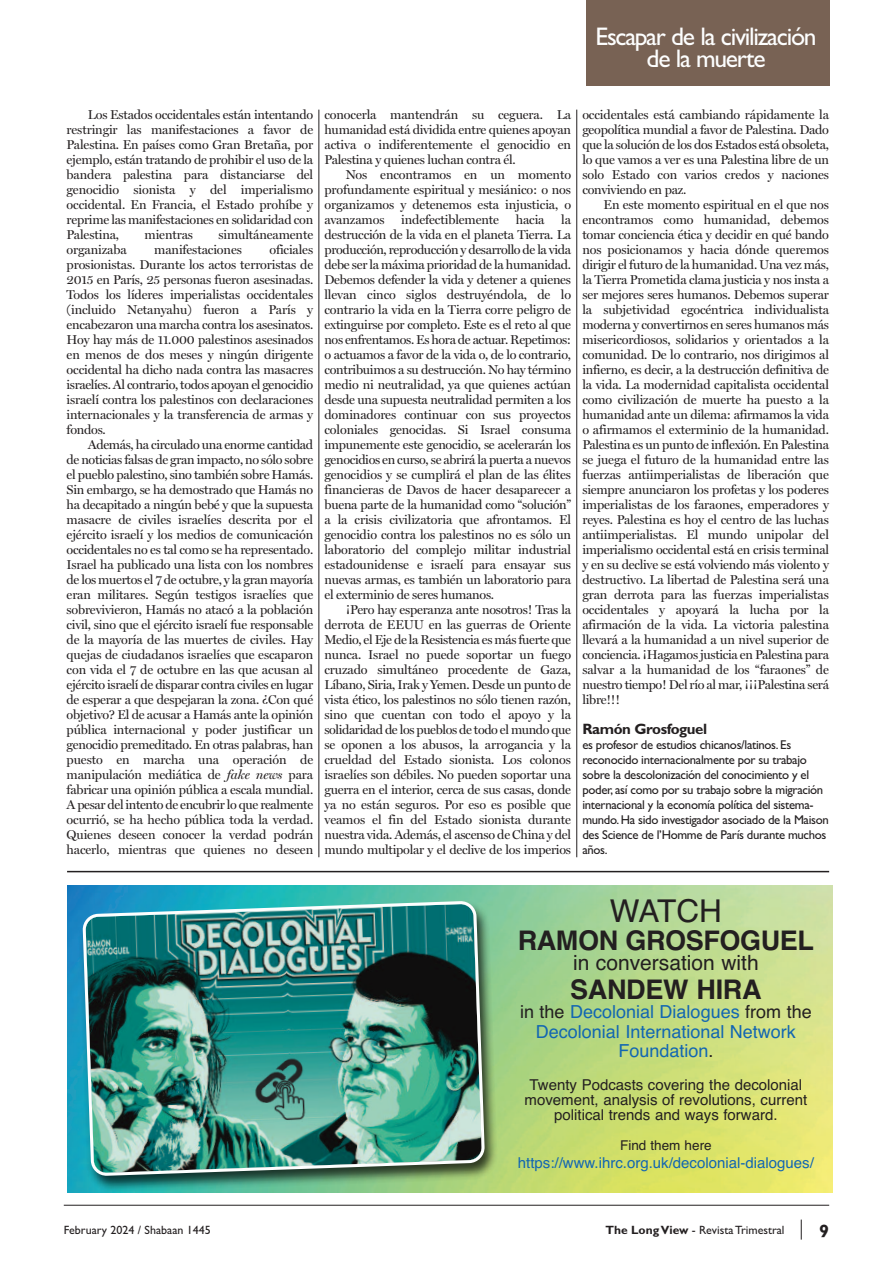
<style>
.page{position:relative;width:893px;height:1263px;background:#fff}
.page>*{position:absolute;margin:0;border:0;box-sizing:border-box;transform-origin:0 0}
.t1{font:31.5px "Helvetica";letter-spacing:-.02em;color:#231f20}
.t2{font:700 27px "Helvetica";letter-spacing:-.015em;color:#231f20}
.t3{font:25.5px/22.5px "Gill Sans";letter-spacing:-.05em;color:#fdfefe;text-align:center}
.t4{font:21px "Helvetica";color:#231f20}
.t5{font:18px/19.5px "Helvetica";color:#1266b2;text-align:center}
.t6{font:700 18px "Gill Sans";color:#231f20}
.t7{font:15px/15px "Helvetica";color:#231f20;text-align:center}
.t8{font:15px "Helvetica";color:#1266b2}
.t9{font:700 15px "Gill Sans";letter-spacing:-.025em;color:#231f20}
.t10{font:13.5px "Helvetica";color:#231f20}
.t11{font:12.9px/15px "Miller Display";letter-spacing:-.01em;color:#231f20;text-align:justify}
.t12{font:12.75px/15px "Gill Sans";letter-spacing:-.025em;color:#231f20}
.t13{font:12px "Gill Sans";color:#231f20}
.s1{font-style:italic}
.s2{color:#231f20}
.s3{font-weight:700}
</style>
<div class="page">
<svg style="left:801px;top:1219px;width:1px;height:20px"></svg>
<hr style="left:64px;top:1205px;width:765px;height:1px;background:#231f20">
<div style="left:586px;top:0;width:243px;height:86px;background:#786254"></div>
<hr style="left:319px;top:110px;width:1px;height:747px;background:#231f20">
<hr style="left:576px;top:110px;width:1px;height:747px;background:#231f20">
<img style="left:68px;top:885px;width:765px;height:307px">
<img style="left:75px;top:893px;width:430px;height:300px">
<img style="left:82px;top:901px;width:403px;height:275px">
<hr style="left:67px;top:871px;width:762px;height:1px;background:#231f20">
<img style="left:248px;top:1050px;width:66px;height:75px">
<h3 class="t3" style="left:595px;top:24px;width:223px">Escapar de la civilización de la muerte</h3>
<p class="t11" style="left:67px;top:107px;width:248px;text-indent:21px">Los Estados occidentales están intentando restringir las manifestaciones a favor de Palestina. En países como Gran Bretaña, por ejemplo, están tratando de prohibir el uso de la bandera palestina para distanciarse del genocidio sionista y del imperialismo occidental. En Francia, el Estado prohíbe y reprime las manifestaciones en solidaridad con Palestina,</p>
<p class="t11" style="left:145px;top:227px;width:50px">mientras</p>
<p class="t11" style="left:218px;top:227px;width:96px">simultáneamente</p>
<p class="t11" style="left:67px;top:242px;width:248px;text-indent:203px">oficiales prosionistas. Durante los actos terroristas de 2015 en París, 25 personas fueron asesinadas.<br>Todos los líderes imperialistas occidentales (incluido Netanyahu) fueron a París y encabezaron una marcha contra los asesinatos.<br>Hoy hay más de 11.000 palestinos asesinados en menos de dos meses y ningún dirigente occidental ha dicho nada contra las masacres israelíes. Al contrario, todos apoyan el genocidio israelí contra los palestinos con declaraciones internacionales y la transferencia de armas y fondos.</p>
<p class="t11" style="left:67px;top:437px;width:248px;text-indent:21px">Además, ha circulado una enorme cantidad de noticias falsas de gran impacto, no sólo sobre el pueblo palestino, sino también sobre Hamás.<br>Sin embargo, se ha demostrado que Hamás no ha decapitado a ningún bebé y que la supuesta masacre de civiles israelíes descrita por el ejército israelí y los medios de comunicación occidentales no es tal como se ha representado.<br>Israel ha publicado una lista con los nombres de los muertos el 7 de octubre, y la gran mayoría eran militares. Según testigos israelíes que sobrevivieron, Hamás no atacó a la población civil, sino que el ejército israelí fue responsable de la mayoría de las muertes de civiles. Hay quejas de ciudadanos israelíes que escaparon con vida el 7 de octubre en las que acusan al ejército israelí de disparar contra civiles en lugar de esperar a que despejaran la zona. ¿Con qué objetivo? El de acusar a Hamás ante la opinión pública internacional y poder justificar un genocidio premeditado. En otras palabras, han puesto en marcha una operación de manipulación mediática de <span class="s1">fake news</span> para fabricar una opinión pública a escala mundial.<br>A pesar del intento de encubrir lo que realmente ocurrió, se ha hecho pública toda la verdad.<br>Quienes deseen conocer la verdad podrán hacerlo, mientras que quienes no deseen</p>
<p class="t11" style="left:67px;top:242px;width:62px">organizaba</p>
<p class="t11" style="left:154px;top:242px;width:89px">manifestaciones</p>
<p class="t11" style="left:324px;top:107px;width:248px">conocerla mantendrán su ceguera. La humanidad está dividida entre quienes apoyan activa o indiferentemente el genocidio en Palestina y quienes luchan contra él.</p>
<p class="t11" style="left:324px;top:167px;width:248px;text-indent:21px">Nos encontramos en un momento profundamente espiritual y mesiánico: o nos organizamos y detenemos esta injusticia, o avanzamos</p>
<p class="t11" style="left:401px;top:212px;width:99px">indefectiblemente</p>
<p class="t11" style="left:516px;top:212px;width:30px">hacia</p>
<p class="t11" style="left:324px;top:212px;width:248px;text-indent:237px">la destrucción de la vida en el planeta Tierra. La producción, reproducción y desarrollo de la vida debe ser la máxima prioridad de la humanidad.<br>Debemos defender la vida y detener a quienes llevan cinco siglos destruyéndola, de lo contrario la vida en la Tierra corre peligro de extinguirse por completo. Este es el reto al que nos enfrentamos. Es hora de actuar. Repetimos: o actuamos a favor de la vida o, de lo contrario, contribuimos a su destrucción. No hay término medio ni neutralidad, ya que quienes actúan desde una supuesta neutralidad permiten a los dominadores continuar con sus proyectos coloniales genocidas. Si Israel consuma impunemente este genocidio, se acelerarán los genocidios en curso, se abrirá la puerta a nuevos genocidios y se cumplirá el plan de las élites financieras de Davos de hacer desaparecer a buena parte de la humanidad como “solución” a la crisis civilizatoria que afrontamos. El genocidio contra los palestinos no es sólo un laboratorio del complejo militar industrial estadounidense e israelí para ensayar sus nuevas armas, es también un laboratorio para el exterminio de seres humanos.</p>
<p class="t11" style="left:324px;top:602px;width:248px;text-indent:21px">¡Pero hay esperanza ante nosotros! Tras la derrota de EEUU en las guerras de Oriente Medio, el Eje de la Resistencia es más fuerte que nunca. Israel no puede soportar un fuego cruzado simultáneo procedente de Gaza, Líbano, Siria, Irak y Yemen. Desde un punto de vista ético, los palestinos no sólo tienen razón, sino que cuentan con todo el apoyo y la solidaridad de los pueblos de todo el mundo que se oponen a los abusos, la arrogancia y la crueldad del Estado sionista. Los colonos israelíes son débiles. No pueden soportar una guerra en el interior, cerca de sus casas, donde ya no están seguros. Por eso es posible que veamos el fin del Estado sionista durante nuestra vida. Además, el ascenso de China y del mundo multipolar y el declive de los imperios</p>
<p class="t11" style="left:582px;top:107px;width:248px">occidentales está cambiando rápidamente la geopolítica mundial a favor de Palestina. Dado que la solución de los dos Estados está obsoleta, lo que vamos a ver es una Palestina libre de un solo Estado con varios credos y naciones conviviendo en paz.</p>
<p class="t11" style="left:582px;top:197px;width:248px;text-indent:21px">En este momento espiritual en el que nos encontramos como humanidad, debemos tomar conciencia ética y decidir en qué bando nos posicionamos y hacia dónde queremos dirigir el futuro de la humanidad. Una vez más, la Tierra Prometida clama justicia y nos insta a ser mejores seres humanos. Debemos superar la subjetividad egocéntrica individualista moderna y convertirnos en seres humanos más misericordiosos, solidarios y orientados a la comunidad. De lo contrario, nos dirigimos al infierno, es decir, a la destrucción definitiva de la vida. La modernidad capitalista occidental como civilización de muerte ha puesto a la humanidad ante un dilema: afirmamos la vida o afirmamos el exterminio de la humanidad.<br>Palestina es un punto de inflexión. En Palestina se juega el futuro de la humanidad entre las fuerzas antiimperialistas de liberación que siempre anunciaron los profetas y los poderes imperialistas de los faraones, emperadores y reyes. Palestina es hoy el centro de las luchas antiimperialistas. El mundo unipolar del imperialismo occidental está en crisis terminal y en su declive se está volviendo más violento y destructivo. La libertad de Palestina será una gran derrota para las fuerzas imperialistas occidentales y apoyará la lucha por la afirmación de la vida. La victoria palestina llevará a la humanidad a un nivel superior de conciencia. ¡Hagamos justicia en Palestina para salvar a la humanidad de los “faraones” de nuestro tiempo! Del río al mar, ¡¡¡Palestina será libre!!!</p>
<p class="t9" style="left:582px;top:720px;width:126px">Ramón Grosfoguel</p>
<p class="t12" style="left:582px;top:737px;width:248px">es profesor de estudios chicanos/latinos. Es reconocido internacionalmente por su trabajo sobre la descolonización del conocimiento y el poder, así como por su trabajo sobre la migración internacional y la economía política del sistema&shy;mundo.Ha sido investigador asociado de la Maison des Science de l’Homme de París durante muchos años.</p>
<h1 class="t1" style="left:610px;top:893px;width:113px">WATCH</h1>
<h2 class="t2" style="left:518px;top:925px;width:298px">RAMON GROSFOGUEL</h2>
<h3 class="t4" style="left:573px;top:950px;width:187px">in conversation with</h3>
<h2 class="t2" style="left:570px;top:973px;width:193px">SANDEW HIRA</h2>
<h3 class="t5" style="left:520px;top:1002px;width:293px"><span class="s2">in the</span> Decolonial Dialogues <span class="s2">from the<br></span>Decolonial International Network<br>Foundation<span class="s2">.</span></h3>
<p class="t7" style="left:525px;top:1077px;width:284px">Twenty Podcasts covering the decolonial movement, analysis of revolutions, current political trends and ways forward.</p>
<p class="t10" style="left:620px;top:1137px;width:93px">Find them here</p>
<p class="t8" style="left:518px;top:1154px;width:297px">https://www.ihrc.org.uk/decolonial-dialogues/</p>
<p class="t13" style="left:64px;top:1222px;width:149px">February 2024 / Shabaan 1445</p>
<p class="t13" style="left:606px;top:1222px;width:180px"><span class="s3">The LongView</span> - Revista Trimestral</p>
<h3 class="t6" style="left:819px;top:1220px;width:11px">9</h3>
</div>
